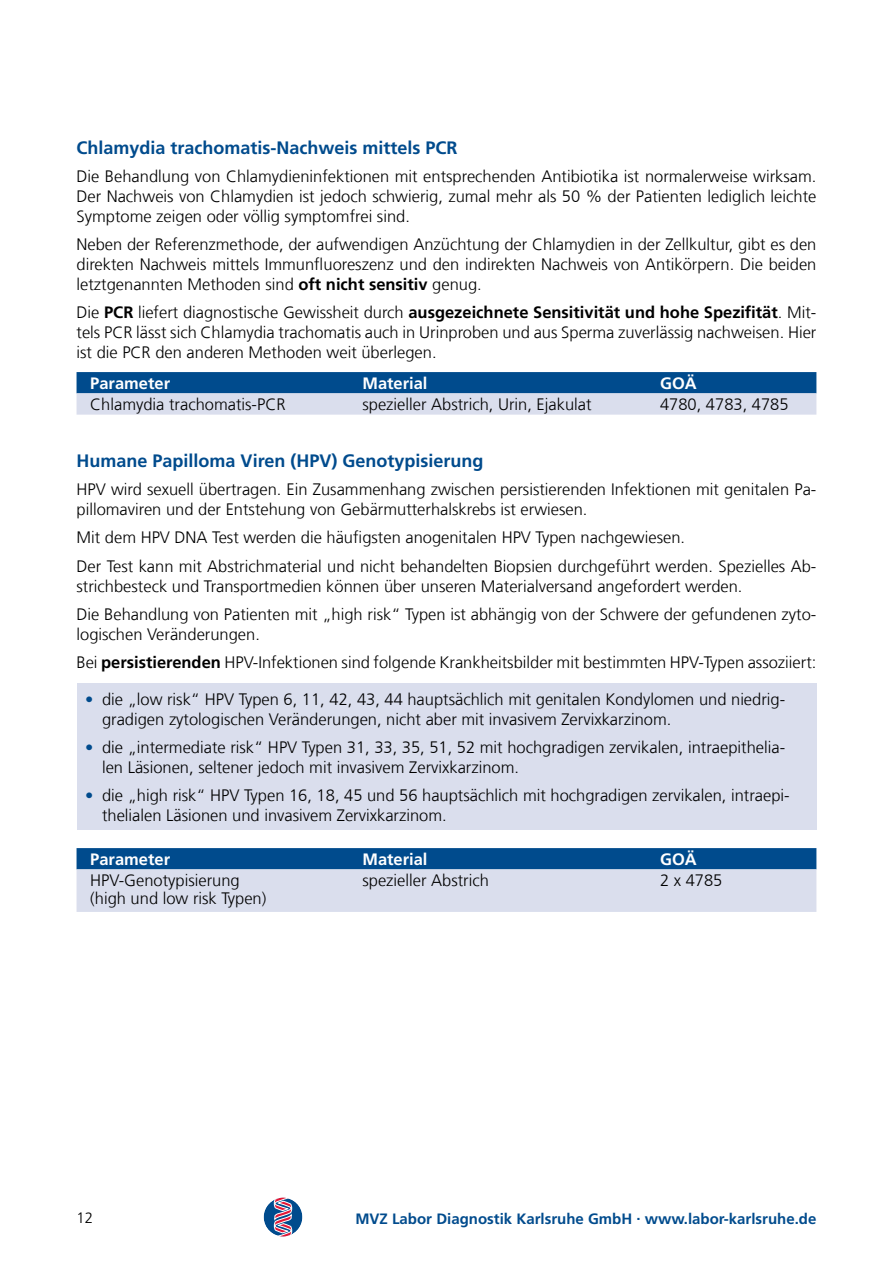
<style>
.page{position:relative;width:893px;height:1263px;background:#fff}
.page>*{position:absolute;margin:0;border:0;box-sizing:border-box;transform-origin:0 0}
.t1{font:700 18px "Frutiger LT Com";color:#004b8d}
.t2{font:300 16.5px/19.8px "Frutiger LT Com";color:#000}
.t3{font:700 16.5px "Frutiger";color:#fff}
.t4{font:700 15px "Frutiger";color:#004b8d}
.t5{font:300 15px "Frutiger LT Com";color:#000}
.s1{font-weight:700}
.s2{color:#004b8d}
</style>
<div class="page">
<svg style="left:264px;top:1198px;width:38px;height:38px"></svg>
<div style="left:77px;top:683px;width:739px;height:147px;background:#dadeed"></div>
<svg style="left:77px;top:372px;width:739px;height:43px;background:#6f96be"></svg>
<svg style="left:77px;top:848px;width:739px;height:64px;background:#92adcd"></svg>
<p class="t1" style="left:77px;top:137px;width:383px">Chlamydia trachomatis-Nachweis mittels PCR</p>
<p class="t2" style="left:77px;top:167px;width:741px;text-align:justify">Die Behandlung von Chlamydieninfektionen mit entsprechenden Antibiotika ist normalerweise wirksam.<br>Der Nachweis von Chlamydien ist jedoch schwierig, zumal mehr als 50 % der Patienten lediglich leichte Symptome zeigen oder völlig symptomfrei sind.</p>
<p class="t2" style="left:77px;top:235px;width:741px;text-align:justify">Neben der Referenzmethode, der aufwendigen Anzüchtung der Chlamydien in der Zellkultur, gibt es den direkten Nachweis mittels Immunfluoreszenz und den indirekten Nachweis von Antikörpern. Die beiden letztgenannten Methoden sind <span class="s1">oft nicht sensitiv</span> genug.</p>
<p class="t2" style="left:77px;top:302px;width:741px;text-align:justify">Die <span class="s1">PCR</span> liefert diagnostische Gewissheit durch <span class="s1">ausgezeichnete Sensitivität und hohe Spezifität</span>. Mit&shy;tels PCR lässt sich Chlamydia trachomatis auch in Urinproben und aus Sperma zuverlässig nachweisen. Hier ist die PCR den anderen Methoden weit überlegen.</p>
<p class="t3" style="left:90px;top:373px;width:81px">Parameter</p>
<p class="t3" style="left:362px;top:373px;width:67px">Material</p>
<p class="t3" style="left:660px;top:373px;width:38px">GOÄ</p>
<p class="t2" style="left:90px;top:395px;width:197px">Chlamydia trachomatis-PCR</p>
<p class="t2" style="left:362px;top:395px;width:231px">spezieller Abstrich, Urin, Ejakulat</p>
<p class="t2" style="left:660px;top:395px;width:130px">4780, 4783, 4785</p>
<p class="t1" style="left:77px;top:450px;width:408px">Humane Papilloma Viren (HPV) Genotypisierung</p>
<p class="t2" style="left:77px;top:480px;width:741px">HPV wird sexuell übertragen. Ein Zusammenhang zwischen persistierenden Infektionen mit genitalen Pa&shy;pillomaviren und der Entstehung von Gebärmutterhalskrebs ist erwiesen.</p>
<p class="t2" style="left:77px;top:524px;width:741px;line-height:28.3px">Mit dem HPV DNA Test werden die häufigsten anogenitalen HPV Typen nachgewiesen.<br>Der Test kann mit Abstrichmaterial und nicht behandelten Biopsien durchgeführt werden. Spezielles Ab-</p>
<p class="t2" style="left:77px;top:572px;width:741px;line-height:28.3px">strichbesteck und Transportmedien können über unseren Materialversand angefordert werden.<br>Die Behandlung von Patienten mit „high risk“ Typen ist abhängig von der Schwere der gefundenen zyto-</p>
<p class="t2" style="left:77px;top:620px;width:741px;line-height:28.3px">logischen Veränderungen.<br>Bei <span class="s1">persistierenden</span> HPV-Infektionen sind folgende Krankheitsbilder mit bestimmten HPV-Typen assoziiert:</p>
<p class="t2" style="left:102px;top:689px;width:685px;text-indent:-17px"><span class="s2">•</span> die „low risk“ HPV Typen 6, 11, 42, 43, 44 hauptsächlich mit genitalen Kondylomen und niedrig&shy;gradigen zytologischen Veränderungen, nicht aber mit invasivem Zervixkarzinom.</p>
<p class="t2" style="left:102px;top:737px;width:685px;text-indent:-17px"><span class="s2">•</span> die „intermediate risk“ HPV Typen 31, 33, 35, 51, 52 mit hochgradigen zervikalen, intraepithelia&shy;len Läsionen, seltener jedoch mit invasivem Zervixkarzinom.</p>
<p class="t2" style="left:102px;top:785px;width:689px;text-indent:-17px"><span class="s2">•</span> die „high risk“ HPV Typen 16, 18, 45 und 56 hauptsächlich mit hochgradigen zervikalen, intraepi&shy;thelialen Läsionen und invasivem Zervixkarzinom.</p>
<p class="t3" style="left:90px;top:849px;width:81px">Parameter</p>
<p class="t3" style="left:362px;top:849px;width:67px">Material</p>
<p class="t3" style="left:660px;top:849px;width:38px">GOÄ</p>
<p class="t2" style="left:90px;top:871px;width:178px;line-height:18px">HPV-Genotypisierung (high und low risk Typen)</p>
<p class="t2" style="left:362px;top:870px;width:128px">spezieller Abstrich</p>
<p class="t2" style="left:660px;top:870px;width:64px">2 x 4785</p>
<p class="t5" style="left:77px;top:1209px;width:18px">12</p>
<p class="t4" style="left:355px;top:1209px;width:462px">MVZ Labor Diagnostik Karlsruhe GmbH . www.labor-karlsruhe.de</p>
</div>
